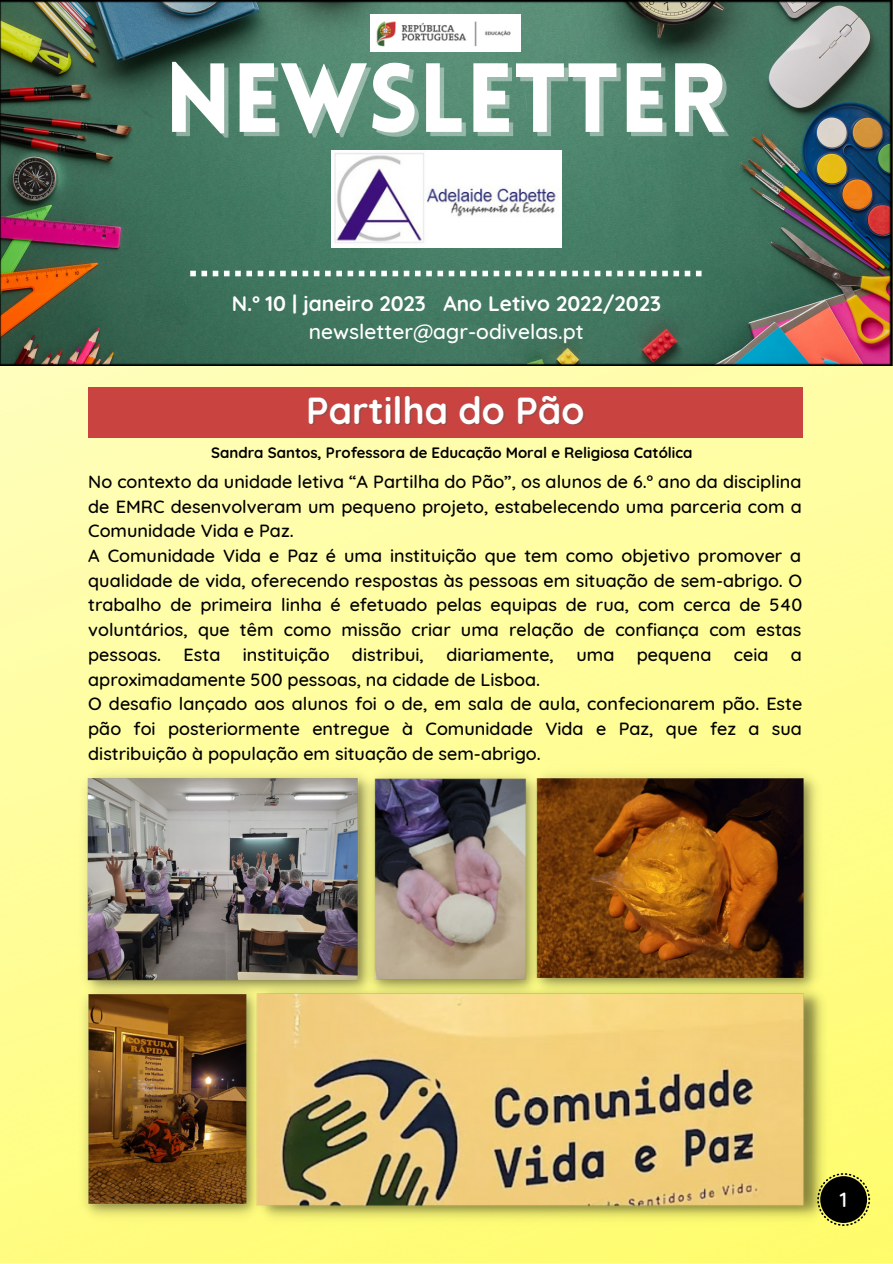
<style>
.page{position:relative;width:893px;height:1264px;background:#fff}
.page>*{position:absolute;margin:0;border:0;box-sizing:border-box;transform-origin:0 0}
.t1{font:900 95.85px "Lovelo";color:#fff}
.t2{font:700 37.5px "Quicksand";color:#fff}
.t3{font:700 21px "Quicksand";color:#fff}
.t4{font:500 21px "Quicksand";color:#fff}
.t5{font:500 18px/24.8px "Quicksand";color:#000}
.t6{font:700 15px "Quicksand";color:#000}
</style>
<div class="page">
<img style="left:0;top:366px;width:892px;height:896px">
<img style="left:0;top:0;width:892px;height:366px">
<img style="left:370px;top:14px;width:150px;height:38px">
<img style="left:331px;top:151px;width:230px;height:96px">
<svg style="left:190px;top:271px;width:511px;height:5px"></svg>
<img style="left:76px;top:764px;width:304px;height:237px">
<img style="left:525px;top:764px;width:301px;height:216px">
<img style="left:77px;top:980px;width:174px;height:245px">
<img style="left:362px;top:765px;width:180px;height:215px">
<img style="left:251px;top:980px;width:580px;height:245px">
<div style="left:88px;top:388px;width:714px;height:49px;background:#c94440"></div>
<svg style="left:817px;top:1173px;width:53px;height:52px"></svg>
<div style="left:820px;top:1176px;width:47px;height:46px;background:#000;border-radius:50%"></div>
<h1 class="t1" style="left:164px;top:60px;width:563px">NEWSLETTER</h1>
<p class="t3" style="left:232px;top:290px;width:430px">N.º 10 | janeiro 2023 Ano Letivo 2022/2023</p>
<p class="t4" style="left:309px;top:318px;width:276px">newsletter@agr-odivelas.pt</p>
<h2 class="t2" style="left:306px;top:386px;width:280px">Partilha do Pão</h2>
<p class="t6" style="left:211px;top:443px;width:483px">Sandra Santos, Professora de Educação Moral e Religiosa Católica</p>
<p class="t5" style="left:88px;top:468px;width:715px">No contexto da unidade letiva “A Partilha do Pão”, os alunos de 6.º ano da disciplina de EMRC desenvolveram um pequeno projeto, estabelecendo uma parceria com a Comunidade Vida e Paz.<br>A Comunidade Vida e Paz é uma instituição que tem como objetivo promover a qualidade de vida, oferecendo respostas às pessoas em situação de sem-abrigo. O trabalho de primeira linha é efetuado pelas equipas de rua, com cerca de 540 voluntários, que têm como missão criar uma relação de confiança com estas pessoas. Esta instituição distribui, diariamente, uma pequena ceia a aproximadamente 500 pessoas, na cidade de Lisboa.<br>O desafio lançado aos alunos foi o de, em sala de aula, confecionarem pão. Este pão foi posteriormente entregue à Comunidade Vida e Paz, que fez a sua distribuição à população em situação de sem-abrigo.</p>
<p class="t4" style="left:839px;top:1186px;width:9px">1</p>
</div>
